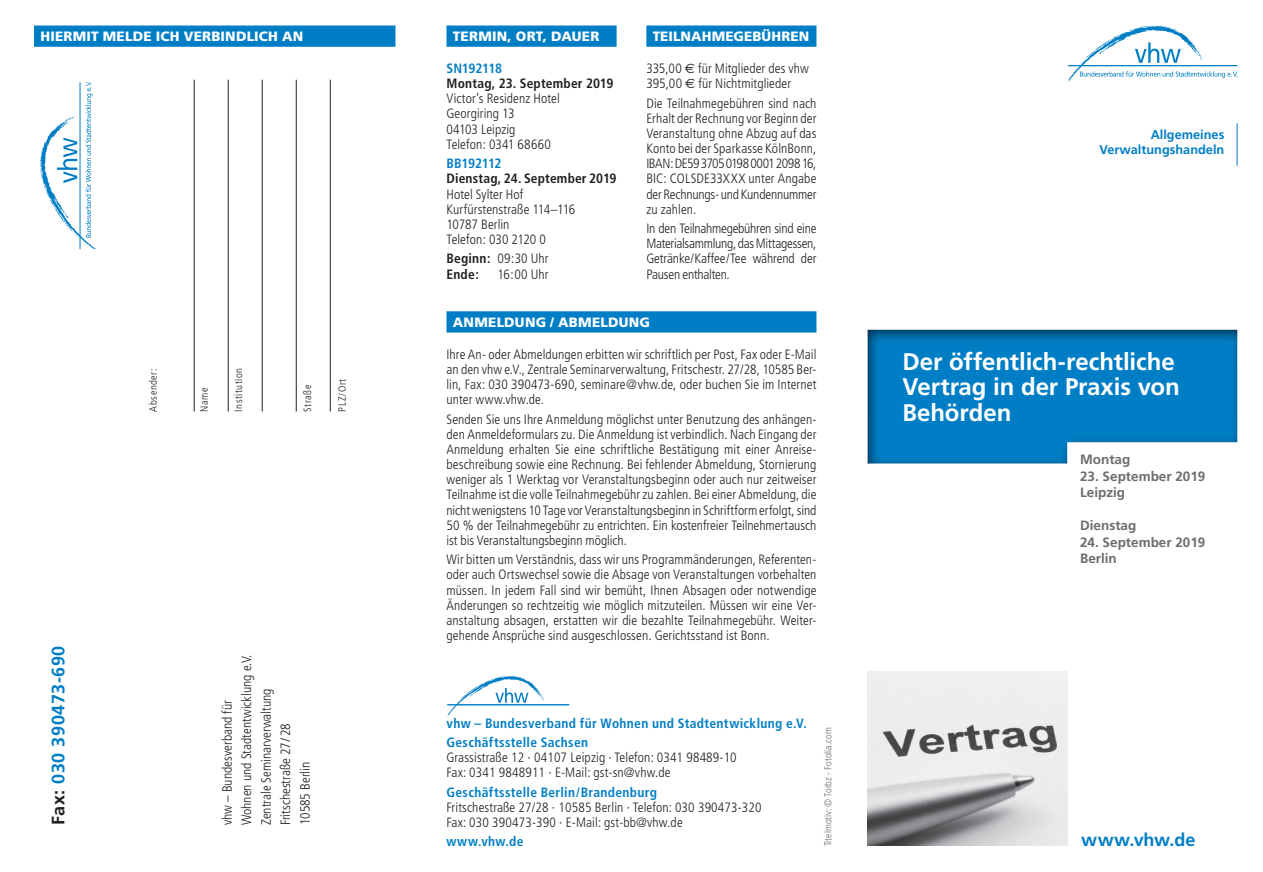
<style>
.page{position:relative;width:1263px;height:872px;background:#fff}
.page>*{position:absolute;margin:0;border:0;box-sizing:border-box;transform-origin:0 0}
.Haupttitel{font:700 24px/25.5px "Frutiger LT Std";letter-spacing:-.005em;color:#fff}
.t1{font:700 18px "Frutiger LT Std";letter-spacing:.03em;color:#007ec5}
.t2{font:700 18px "Frutiger";color:#007ec5}
.Fließtext_Blocksatz{font:300 condensed 13.5px/15.1px "Frutiger";letter-spacing:.005em;color:#231f20;text-align:justify}
.Fließtext_Flattersat{font:300 condensed 13.5px "Frutiger";letter-spacing:.005em;color:#231f20}
.Bold_blau{font:700 condensed 13.5px "Frutiger";letter-spacing:.025em;color:#007ec5}
.t3{font:300 condensed 13.5px "Frutiger LT Std";color:#231f20}
.Blauer_Balken_9mm{font:900 13.5px "Frutiger LT Std";letter-spacing:.015em;color:#fff}
.Datum__Ort{font:700 13.5px "Frutiger";color:#6c6d70}
.Bold{font:700 condensed 13.5px "Frutiger";letter-spacing:.01em;color:#231f20}
.Bold_blau-2{font:700 condensed 13.5px "Frutiger";letter-spacing:-.015em;color:#007ec5}
.t4{font:700 12.75px/15.8px "Frutiger LT Std";color:#007ec5;text-align:right}
.t5{font:300 condensed 10.5px "Frutiger";letter-spacing:.045em;color:#231f20}
.t6{font:300 condensed 10.05px "Frutiger LT Std";color:#6c6d70}
.s1{color:#231f20}
.s2{font-family:"Euro Sans";font-weight:400;font-stretch:normal}
.s3{font-weight:700}
</style>
<div class="page">
<div style="left:866px;top:329px;width:372px;height:135px;background:#231f20;opacity:.75"></div>
<svg style="left:1068px;top:26px;width:169px;height:56px"></svg>
<hr style="left:194px;top:80px;width:1px;height:331px;background:#231f20">
<hr style="left:228px;top:80px;width:1px;height:331px;background:#231f20">
<hr style="left:262px;top:80px;width:1px;height:331px;background:#231f20">
<hr style="left:296px;top:80px;width:1px;height:331px;background:#231f20">
<hr style="left:330px;top:80px;width:1px;height:331px;background:#231f20">
<svg style="left:40px;top:84px;width:55px;height:164px"></svg>
<div style="left:34px;top:26px;width:361px;height:21px;background:#007ec5"></div>
<div style="left:446px;top:26px;width:171px;height:21px;background:#007ec5"></div>
<div style="left:646px;top:26px;width:170px;height:21px;background:#007ec5"></div>
<div style="left:446px;top:311px;width:370px;height:21px;background:#007ec5"></div>
<hr style="left:1237px;top:123px;width:1px;height:43px;background:#007ec5">
<hr style="left:447px;top:704px;width:122px;height:1px;background:#007ec5">
<svg style="left:447px;top:676px;width:97px;height:40px"></svg>
<img style="left:867px;top:671px;width:200px;height:174px">
<p class="Blauer_Balken_9mm" style="left:40px;top:28px;width:264px">HIERMIT MELDE ICH VERBINDLICH AN</p>
<p class="t5" style="left:147px;top:411px;width:44px;rotate:-90deg">Absender:</p>
<p class="t5" style="left:198px;top:411px;width:25px;rotate:-90deg">Name</p>
<p class="t5" style="left:233px;top:411px;width:45px;rotate:-90deg">Institution</p>
<p class="t5" style="left:302px;top:411px;width:28px;rotate:-90deg">Straße</p>
<p class="t5" style="left:336px;top:411px;width:34px;rotate:-90deg">PLZ/Ort</p>
<p class="t1" style="left:48px;top:825px;width:181px;rotate:-90deg"><span class="s1">Fax:</span> 030 390473-690</p>
<p class="t3" style="left:219px;top:825px;width:127px;rotate:-90deg">vhw – Bundesverband für</p>
<p class="t3" style="left:239px;top:825px;width:173px;rotate:-90deg">Wohnen und Stadtentwicklung e.V.</p>
<p class="t3" style="left:258px;top:825px;width:138px;rotate:-90deg">Zentrale Seminarverwaltung</p>
<p class="t3" style="left:278px;top:825px;width:103px;rotate:-90deg">Fritschestraße 27/28</p>
<p class="t3" style="left:297px;top:825px;width:65px;rotate:-90deg">10585 Berlin</p>
<p class="Blauer_Balken_9mm" style="left:653px;top:28px;width:158px">TEILNAHMEGEBÜHREN</p>
<p class="Fließtext_Blocksatz" style="left:646px;top:61px;width:164px">335,00 <span class="s2">€</span> für Mitglieder des vhw<br>395,00 <span class="s2">€</span> für Nichtmitglieder</p>
<p class="Fließtext_Blocksatz" style="left:646px;top:95px;width:172px">Die Teilnahmegebühren sind nach Erhalt der Rechnung vor Beginn der Veranstaltung ohne Abzug auf das Konto bei der Sparkasse KölnBonn, IBAN: DE59 3705 0198 0001 2098 16, BIC: COLSDE33XXX unter Angabe der Rechnungs- und Kundennummer zu zahlen.</p>
<p class="Fließtext_Blocksatz" style="left:646px;top:221px;width:172px">In den Teilnahmegebühren sind eine Materialsammlung, das Mittagessen, Getränke/Kaffee/Tee während der Pausen enthalten.</p>
<p class="Blauer_Balken_9mm" style="left:453px;top:314px;width:199px">ANMELDUNG / ABMELDUNG</p>
<p class="Fließtext_Blocksatz" style="left:446px;top:347px;width:371px">Ihre An- oder Abmeldungen erbitten wir schriftlich per Post, Fax oder E-Mail an den vhw e.V., Zentrale Seminarverwaltung, Fritschestr. 27/28, 10585 Ber&shy;lin, Fax: 030 390473-690, seminare@vhw.de, oder buchen Sie im Internet unter www.vhw.de.</p>
<p class="Fließtext_Blocksatz" style="left:446px;top:411px;width:371px">Senden Sie uns Ihre Anmeldung möglichst unter Benutzung des anhängen&shy;den Anmeldeformulars zu. Die Anmeldung ist verbindlich. Nach Eingang der Anmeldung erhalten Sie eine schriftliche Bestätigung mit einer Anreise&shy;beschreibung sowie eine Rechnung. Bei fehlender Abmeldung, Stornierung weniger als 1 Werktag vor Veranstaltungsbeginn oder auch nur zeitweiser Teilnahme ist die volle Teilnahmegebühr zu zahlen. Bei einer Abmeldung, die nicht wenigstens 10 Tage vor Veranstaltungsbeginn in Schriftform erfolgt, sind 50 % der Teilnahmegebühr zu entrichten. Ein kostenfreier Teilnehmertausch ist bis Veranstaltungsbeginn möglich.</p>
<p class="Fließtext_Blocksatz" style="left:446px;top:552px;width:371px">Wir bitten um Verständnis, dass wir uns Programmänderungen, Referenten&shy;oder auch Ortswechsel sowie die Absage von Veranstaltungen vorbehalten müssen. In jedem Fall sind wir bemüht, Ihnen Absagen oder notwendige Änderungen so rechtzeitig wie möglich mitzuteilen. Müssen wir eine Ver&shy;anstaltung absagen, erstatten wir die bezahlte Teilnahmegebühr. Weiter&shy;gehende Ansprüche sind ausgeschlossen. Gerichtsstand ist Bonn.</p>
<p class="Blauer_Balken_9mm" style="left:453px;top:28px;width:148px">TERMIN, ORT, DAUER</p>
<p class="Bold_blau-2" style="left:446px;top:60px;width:57px">SN192118</p>
<p class="Bold" style="left:446px;top:75px;width:169px">Montag, 23. September 2019</p>
<p class="Fließtext_Flattersat" style="left:446px;top:91px;width:115px">Victor’s Residenz Hotel</p>
<p class="Fließtext_Flattersat" style="left:446px;top:106px;width:70px">Georgiring 13</p>
<p class="Fließtext_Flattersat" style="left:446px;top:121px;width:70px">04103 Leipzig</p>
<p class="Fließtext_Flattersat" style="left:446px;top:136px;width:106px">Telefon: 0341 68660</p>
<p class="Bold_blau-2" style="left:446px;top:155px;width:56px">BB192112</p>
<p class="Bold" style="left:446px;top:171px;width:172px">Dienstag, 24. September 2019</p>
<p class="Fließtext_Flattersat" style="left:446px;top:186px;width:78px">Hotel Sylter Hof</p>
<p class="Fließtext_Flattersat" style="left:446px;top:201px;width:130px">Kurfürstenstraße 114–116</p>
<p class="Fließtext_Flattersat" style="left:446px;top:216px;width:64px">10787 Berlin</p>
<p class="Fließtext_Flattersat" style="left:446px;top:232px;width:101px">Telefon: 030 2120 0</p>
<p class="Fließtext_Blocksatz" style="left:446px;top:251px;width:104px"><span class="s3">Beginn:</span> 09:30 Uhr</p>
<p class="Bold" style="left:446px;top:266px;width:34px">Ende:</p>
<p class="Fließtext_Blocksatz" style="left:497px;top:266px;width:52px">16:00 Uhr</p>
<p class="Bold_blau" style="left:446px;top:715px;width:362px">vhw – Bundesverband für Wohnen und Stadtentwicklung e.V.</p>
<p class="Bold_blau" style="left:446px;top:734px;width:143px">Geschäftsstelle Sachsen</p>
<p class="Fließtext_Blocksatz" style="left:446px;top:750px;width:292px">Grassistraße 12 · 04107 Leipzig · Telefon: 0341 98489-10</p>
<p class="Fließtext_Blocksatz" style="left:446px;top:765px;width:225px">Fax: 0341 9848911 · E-Mail: gst-sn@vhw.de</p>
<p class="Bold_blau" style="left:446px;top:784px;width:212px">Geschäftsstelle Berlin/Brandenburg</p>
<p class="Fließtext_Blocksatz" style="left:446px;top:800px;width:317px">Fritschestraße 27/28 · 10585 Berlin · Telefon: 030 390473-320</p>
<p class="Fließtext_Blocksatz" style="left:446px;top:815px;width:238px">Fax: 030 390473-390 · E-Mail: gst-bb@vhw.de</p>
<p class="Bold_blau" style="left:446px;top:833px;width:78px">www.vhw.de</p>
<p class="t6" style="left:822px;top:846px;width:120px;rotate:-90deg">Titelmotiv: © Torbz - Fotolia.com</p>
<p class="t4" style="left:1100px;top:126px;width:126px">Allgemeines<br>Verwaltungshandeln</p>
<p class="Haupttitel" style="left:902px;top:348px;width:279px">Der öffentlich-rechtliche<br>Vertrag in der Praxis von<br>Behörden</p>
<p class="Datum__Ort" style="left:1080px;top:452px;width:52px">Montag</p>
<p class="Datum__Ort" style="left:1080px;top:468px;width:127px">23. September 2019</p>
<p class="Datum__Ort" style="left:1080px;top:485px;width:47px">Leipzig</p>
<p class="Datum__Ort" style="left:1080px;top:518px;width:58px">Dienstag</p>
<p class="Datum__Ort" style="left:1080px;top:534px;width:127px">24. September 2019</p>
<p class="Datum__Ort" style="left:1080px;top:551px;width:38px">Berlin</p>
<p class="t2" style="left:1081px;top:829px;width:116px">www.vhw.de</p>
</div>
